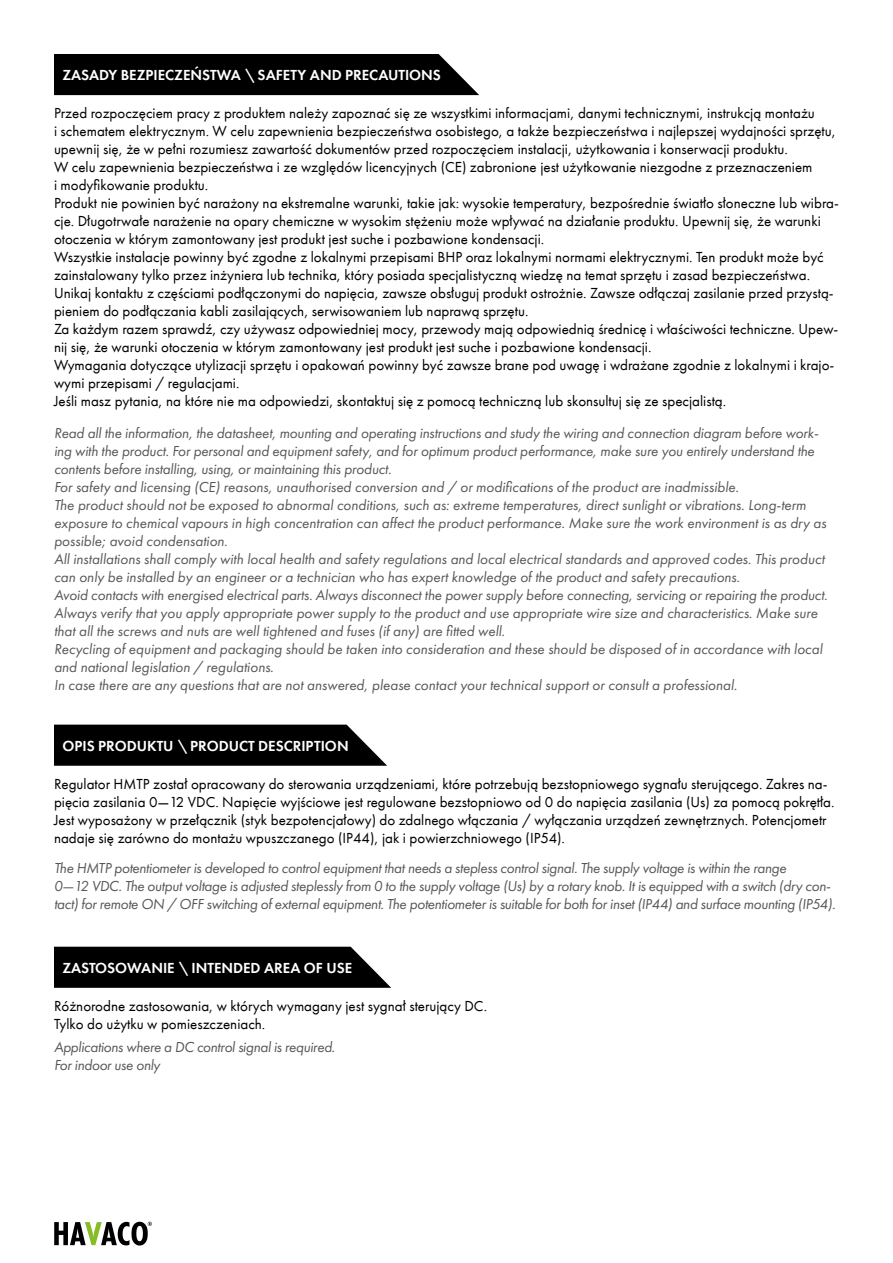
<style>
.page{position:relative;width:893px;height:1263px;background:#fff}
.page>*{position:absolute;margin:0;border:0;box-sizing:border-box;transform-origin:0 0}
.t1{font:15px/18px "Futura PT Book";color:#000}
.t2{font:italic 15px/18px "Futura PT Book";color:#575756}
.t3{font:italic 15px/18px "Futura PT Book";letter-spacing:-.02em;color:#575756}
.t4{font:15px "Futura PT Demi";color:#fff}
</style>
<div class="page">
<div style="left:54px;top:54px;width:425px;height:41px;background:#000"></div>
<svg style="left:54px;top:725px;width:333px;height:41px;background:#101010"></svg>
<svg style="left:54px;top:947px;width:337px;height:41px;background:#101010"></svg>
<svg style="left:54px;top:1222px;width:98px;height:23px"></svg>
<p class="t4" style="left:63px;top:66px;width:380px">ZASADY BEZPIECZEŃSTWA \ SAFETY AND PRECAUTIONS</p>
<p class="t1" style="left:54px;top:104px;width:786px">Przed rozpoczęciem pracy z produktem należy zapoznać się ze wszystkimi informacjami, danymi technicznymi, instrukcją montażu<br>i schematem elektrycznym. W celu zapewnienia bezpieczeństwa osobistego, a także bezpieczeństwa i najlepszej wydajności sprzętu, upewnij się, że w pełni rozumiesz zawartość dokumentów przed rozpoczęciem instalacji, użytkowania i konserwacji produktu.<br>W celu zapewnienia bezpieczeństwa i ze względów licencyjnych (CE) zabronione jest użytkowanie niezgodne z przeznaczeniem<br>i modyfikowanie produktu.<br>Produkt nie powinien być narażony na ekstremalne warunki, takie jak: wysokie temperatury, bezpośrednie światło słoneczne lub wibra&shy;cje. Długotrwałe narażenie na opary chemiczne w wysokim stężeniu może wpływać na działanie produktu. Upewnij się, że warunki otoczenia w którym zamontowany jest produkt jest suche i pozbawione kondensacji.<br>Wszystkie instalacje powinny być zgodne z lokalnymi przepisami BHP oraz lokalnymi normami elektrycznymi. Ten produkt może być zainstalowany tylko przez inżyniera lub technika, który posiada specjalistyczną wiedzę na temat sprzętu i zasad bezpieczeństwa.<br>Unikaj kontaktu z częściami podłączonymi do napięcia, zawsze obsługuj produkt ostrożnie. Zawsze odłączaj zasilanie przed przystą&shy;pieniem do podłączania kabli zasilających, serwisowaniem lub naprawą sprzętu.<br>Za każdym razem sprawdź, czy używasz odpowiedniej mocy, przewody mają odpowiednią średnicę i właściwości techniczne. Upew&shy;nij się, że warunki otoczenia w którym zamontowany jest produkt jest suche i pozbawione kondensacji.<br>Wymagania dotyczące utylizacji sprzętu i opakowań powinny być zawsze brane pod uwagę i wdrażane zgodnie z lokalnymi i krajo&shy;wymi przepisami / regulacjami.<br>Jeśli masz pytania, na które nie ma odpowiedzi, skontaktuj się z pomocą techniczną lub skonsultuj się ze specjalistą.</p>
<p class="t2" style="left:54px;top:424px;width:775px">Read all the information, the datasheet, mounting and operating instructions and study the wiring and connection diagram before work&shy;ing with the product. For personal and equipment safety, and for optimum product performance, make sure you entirely understand the contents before installing, using, or maintaining this product.<br>For safety and licensing (CE) reasons, unauthorised conversion and / or modifications of the product are inadmissible.<br>The product should not be exposed to abnormal conditions, such as: extreme temperatures, direct sunlight or vibrations. Long-term exposure to chemical vapours in high concentration can affect the product performance. Make sure the work environment is as dry as possible; avoid condensation.<br>All installations shall comply with local health and safety regulations and local electrical standards and approved codes. This product can only be installed by an engineer or a technician who has expert knowledge of the product and safety precautions.<br>Avoid contacts with energised electrical parts. Always disconnect the power supply before connecting, servicing or repairing the product.<br>Always verify that you apply appropriate power supply to the product and use appropriate wire size and characteristics. Make sure that all the screws and nuts are well tightened and fuses (if any) are fitted well.<br>Recycling of equipment and packaging should be taken into consideration and these should be disposed of in accordance with local and national legislation / regulations.<br>In case there are any questions that are not answered, please contact your technical support or consult a professional.</p>
<p class="t4" style="left:63px;top:736px;width:288px">OPIS PRODUKTU \ PRODUCT DESCRIPTION</p>
<p class="t1" style="left:54px;top:775px;width:782px">Regulator HMTP został opracowany do sterowania urządzeniami, które potrzebują bezstopniowego sygnału sterującego. Zakres na&shy;pięcia zasilania 0—12 VDC. Napięcie wyjściowe jest regulowane bezstopniowo od 0 do napięcia zasilania (Us) za pomocą pokrętła.<br>Jest wyposażony w przełącznik (styk bezpotencjałowy) do zdalnego włączania / wyłączania urządzeń zewnętrznych. Potencjometr nadaje się zarówno do montażu wpuszczanego (IP44), jak i powierzchniowego (IP54).</p>
<p class="t3" style="left:54px;top:859px;width:783px">The HMTP potentiometer is developed to control equipment that needs a stepless control signal. The supply voltage is within the range<br>0—12 VDC. The output voltage is adjusted steplessly from 0 to the supply voltage (Us) by a rotary knob. It is equipped with a switch (dry con&shy;tact) for remote ON / OFF switching of external equipment. The potentiometer is suitable for both for inset (IP44) and surface mounting (IP54).</p>
<p class="t4" style="left:63px;top:958px;width:291px">ZASTOSOWANIE \ INTENDED AREA OF USE</p>
<p class="t1" style="left:54px;top:997px;width:435px">Różnorodne zastosowania, w których wymagany jest sygnał sterujący DC.<br>Tylko do użytku w pomieszczeniach.</p>
<p class="t3" style="left:54px;top:1038px;width:283px">Applications where a DC control signal is required.<br>For indoor use only</p>
</div>
